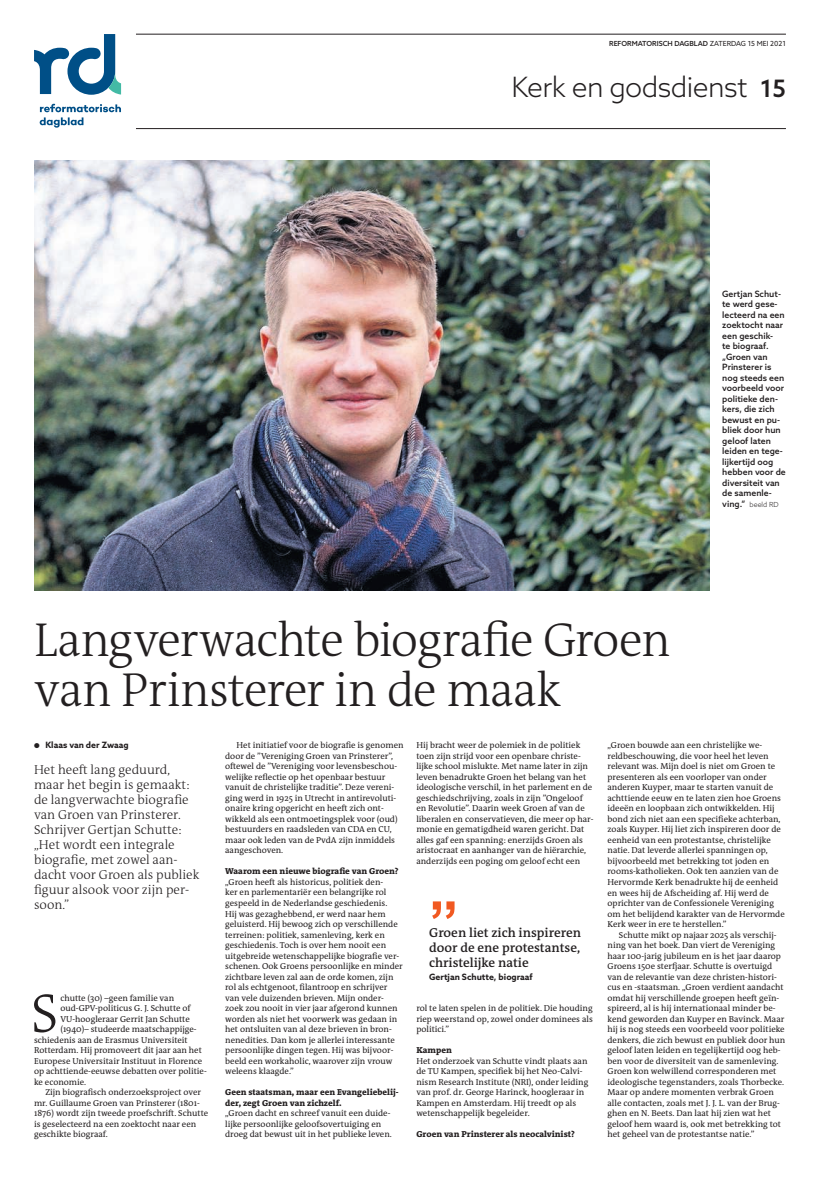
<style>
.page{position:relative;width:820px;height:1177px;background:#fff}
.page>*{position:absolute;margin:0;border:0;box-sizing:border-box;transform-origin:0 0}
.t1{font:700 59px "Arial";color:#f15921}
.t2{font:300 55.4px "The Antiqua B W3";color:#231f20}
.t3{font:300 48px/50px "The Antiqua B W3";letter-spacing:-.025em;color:#231f20}
.t4{font:300 28px "Azo Sans";letter-spacing:-.02em;color:#231f20}
.t5{font:500 24px "Azo Sans";color:#231f20}
.t6{font:300 13px/15px "The Antiqua B W3";color:#231f20}
.t7{font:600 13px/15px "The Antiqua B W6";color:#231f20;text-align:justify}
.t8{font:8.7px/10.5px "The Antiqua B W5 Plain";color:#231f20}
.t9{font:500 8.7px/10.5px "Azo Sans";color:#231f20}
.t10{font:800 8.7px/10.5px "The Antiqua B W8";color:#231f20}
.t11{font:700 8.7px "Azo Sans";color:#231f20}
.t12{font:500 7px "Azo Sans";color:#231f20}
.t13{font:300 7px "Azo Sans";color:#231f20}
.s1{font-weight:400}
.s2{font-weight:500;font-size:8.7px}
</style>
<div class="page">
<img style="left:34px;top:160px;width:675px;height:431px">
<hr style="left:136px;top:34px;width:649px;height:1px;background:#231f20">
<hr style="left:136px;top:128px;width:649px;height:1px;background:#231f20">
<svg style="left:40px;top:104px;width:81px;height:24px"></svg>
<svg style="left:34px;top:34px;width:87px;height:61px"></svg>
<p class="t12" style="left:609px;top:41px;width:178px">REFORMATORISCH DAGBLAD <span class="s1">ZATERDAG 15 MEI 2021</span></p>
<h3 class="t4" style="left:511px;top:76px;width:237px">Kerk en godsdienst</h3>
<h3 class="t5" style="left:760px;top:78px;width:27px">15</h3>
<h3 class="t3" style="left:34px;top:619px;width:637px">Langverwachte biograie Groen van Prinsterer in de maak</h3>
<p class="t9" style="left:722px;top:289px;width:65px">Gertjan Schut&shy;te werd gese&shy;lecteerd na een zoektocht naar een geschik-<br>te biograaf. „Groen van<br>Prinsterer is nog steeds een voorbeeld voor politieke den&shy;kers, die zich bewust en pu&shy;bliek door hun geloof laten leiden en tege&shy;lijkertijd oog hebben voor de diversiteit van de samenle-</p>
<p class="t13" style="left:722px;top:501px;width:58px"><span class="s2">ving.”</span> beeld RD</p>
<p class="t11" style="left:34px;top:741px;width:96px">● Klaas van der Zwaag</p>
<p class="t6" style="left:34px;top:763px;width:167px">Het heet lang geduurd, maar het begin is gemaakt: de langverwachte biograie van Groen van Prinsterer.<br>Schrijver Gertjan Schutte: „Het wordt een integrale biograie, met zowel aan&shy;dacht voor Groen als publiek iguur alsook voor zijn per&shy;soon.”</p>
<h2 class="t2" style="left:31px;top:990px;width:29px">S</h2>
<p class="t8" style="left:60px;top:993px;width:115px">chutte (30) –geen familie van</p>
<p class="t8" style="left:60px;top:1003px;width:132px">oud-GPV-politicus G. J. Schutte of</p>
<p class="t8" style="left:60px;top:1014px;width:131px">VU-hoogleraar Gerrit Jan Schutte</p>
<p class="t8" style="left:60px;top:1024px;width:138px">(1940)– studeerde maatschappijge-</p>
<p class="t8" style="left:34px;top:1035px;width:155px">schiedenis aan de Erasmus Universiteit</p>
<p class="t8" style="left:34px;top:1045px;width:169px">Rotterdam. Hij promoveert dit jaar aan het</p>
<p class="t8" style="left:34px;top:1056px;width:170px">Europese Universitair Instituut in Florence</p>
<p class="t8" style="left:34px;top:1066px;width:174px">op achttiende-eeuwse debatten over politie-</p>
<p class="t8" style="left:34px;top:1077px;width:54px">ke economie.</p>
<p class="t8" style="left:45px;top:1087px;width:157px">Zijn biograisch onderzoeksproject over</p>
<p class="t8" style="left:34px;top:1098px;width:167px">mr. Guillaume Groen van Prinsterer (1801-</p>
<p class="t8" style="left:34px;top:1108px;width:175px">1876) wordt zijn tweede proefschrit. Schutte</p>
<p class="t8" style="left:34px;top:1119px;width:164px">is geselecteerd na een zoektocht naar een</p>
<p class="t8" style="left:34px;top:1129px;width:75px">geschikte biograaf.</p>
<p class="t8" style="left:225px;top:741px;width:180px;text-indent:11px">Het initiatief voor de biograie is genomen door de ”Vereniging Groen van Prinsterer”, otewel de ”Vereniging voor levensbeschou&shy;welijke relectie op het openbaar bestuur vanuit de christelijke traditie”. Deze vereni&shy;ging werd in 1925 in Utrecht in antirevoluti&shy;onaire kring opgericht en heet zich ont&shy;wikkeld als een ontmoetingsplek voor (oud) bestuurders en raadsleden van CDA en CU, maar ook leden van de PvdA zijn inmiddels aangeschoven.</p>
<p class="t10" style="left:225px;top:867px;width:175px">Waarom een nieuwe biograie van Groen?</p>
<p class="t8" style="left:225px;top:877px;width:179px">„Groen heet als historicus, politiek den-<br>ker en parlementariër een belangrijke rol gespeeld in de Nederlandse geschiedenis.<br>Hij was gezaghebbend, er werd naar hem geluisterd. Hij bewoog zich op verschillende terreinen: politiek, samenleving, kerk en geschiedenis. Toch is over hem nooit een uitgebreide wetenschappelijke biograie ver&shy;schenen. Ook Groens persoonlijke en minder zichtbare leven zal aan de orde komen, zijn rol als echtgenoot, ilantroop en schrijver van vele duizenden brieven. Mijn onder&shy;zoek zou nooit in vier jaar afgerond kunnen worden als niet het voorwerk was gedaan in het ontsluiten van al deze brieven in bron&shy;nenedities. Dan kom je allerlei interessante persoonlijke dingen tegen. Hij was bijvoor&shy;beeld een workaholic, waarover zijn vrouw weleens klaagde.”</p>
<p class="t10" style="left:225px;top:1087px;width:175px">Geen staatsman, maar een Evangeliebelij&shy;der, zegt Groen van zichzelf.</p>
<p class="t8" style="left:225px;top:1108px;width:168px">„Groen dacht en schreef vanuit een duide&shy;lijke persoonlijke geloofsovertuiging en droeg dat bewust uit in het publieke leven.</p>
<p class="t8" style="left:416px;top:741px;width:179px">Hij bracht weer de polemiek in de politiek toen zijn strijd voor een openbare christe&shy;lijke school mislukte. Met name later in zijn leven benadrukte Groen het belang van het ideologische verschil, in het parlement en de geschiedschrijving, zoals in zijn ”Ongeloof en Revolutie”. Daarin week Groen af van de liberalen en conservatieven, die meer op har&shy;monie en gematigdheid waren gericht. Dat alles gaf een spanning: enerzijds Groen als aristocraat en aanhanger van de hiërarchie, anderzijds een poging om geloof echt een</p>
<h1 class="t1" style="left:429px;top:888px;width:31px">”</h1>
<h3 class="t7" style="left:429px;top:925px;width:153px">Groen liet zich inspireren door de ene protestantse, christelijke natie</h3>
<p class="t11" style="left:429px;top:972px;width:105px">Gertjan Schutte, biograaf</p>
<p class="t8" style="left:416px;top:1003px;width:178px;text-align:justify">rol te laten spelen in de politiek. Die houding riep weerstand op, zowel onder dominees als politici.”</p>
<p class="t10" style="left:416px;top:1045px;width:37px">Kampen</p>
<p class="t8" style="left:416px;top:1056px;width:173px">Het onderzoek van Schutte vindt plaats aan de TU Kampen, speciiek bij het Neo-Calvi&shy;nism Research Institute (NRI), onder leiding van prof. dr. George Harinck, hoogleraar in Kampen en Amsterdam. Hij treedt op als wetenschappelijk begeleider.</p>
<p class="t10" style="left:416px;top:1129px;width:160px">Groen van Prinsterer als neocalvinist?</p>
<p class="t8" style="left:607px;top:741px;width:179px">„Groen bouwde aan een christelijke we&shy;reldbeschouwing, die voor heel het leven relevant was. Mijn doel is niet om Groen te presenteren als een voorloper van onder anderen Kuyper, maar te starten vanuit de achttiende eeuw en te laten zien hoe Groens ideeën en loopbaan zich ontwikkelden. Hij bond zich niet aan een speciieke achterban, zoals Kuyper. Hij liet zich inspireren door de eenheid van een protestantse, christelijke natie. Dat leverde allerlei spanningen op, bijvoorbeeld met betrekking tot joden en rooms-katholieken. Ook ten aanzien van de Hervormde Kerk benadrukte hij de eenheid en wees hij de Afscheiding af. Hij werd de oprichter van de Confessionele Vereniging om het belijdend karakter van de Hervormde Kerk weer in ere te herstellen.”</p>
<p class="t8" style="left:607px;top:930px;width:179px;text-indent:11px">Schutte mikt op najaar 2025 als verschij&shy;ning van het boek. Dan viert de Vereniging haar 100-jarig jubileum en is het jaar daarop Groens 150e sterjaar. Schutte is overtuigd van de relevantie van deze christen-histori&shy;cus en -staatsman. „Groen verdient aandacht omdat hij verschillende groepen heet geïn&shy;spireerd, al is hij internationaal minder be&shy;kend geworden dan Kuyper en Bavinck. Maar hij is nog steeds een voorbeeld voor politieke denkers, die zich bewust en publiek door hun geloof laten leiden en tegelijkertijd oog heb&shy;ben voor de diversiteit van de samenleving.<br>Groen kon welwillend corresponderen met ideologische tegenstanders, zoals Thorbecke.<br>Maar op andere momenten verbrak Groen alle contacten, zoals met J. J. L. van der Brug&shy;ghen en N. Beets. Dan laat hij zien wat het geloof hem waard is, ook met betrekking tot het geheel van de protestantse natie.”</p>
</div>
